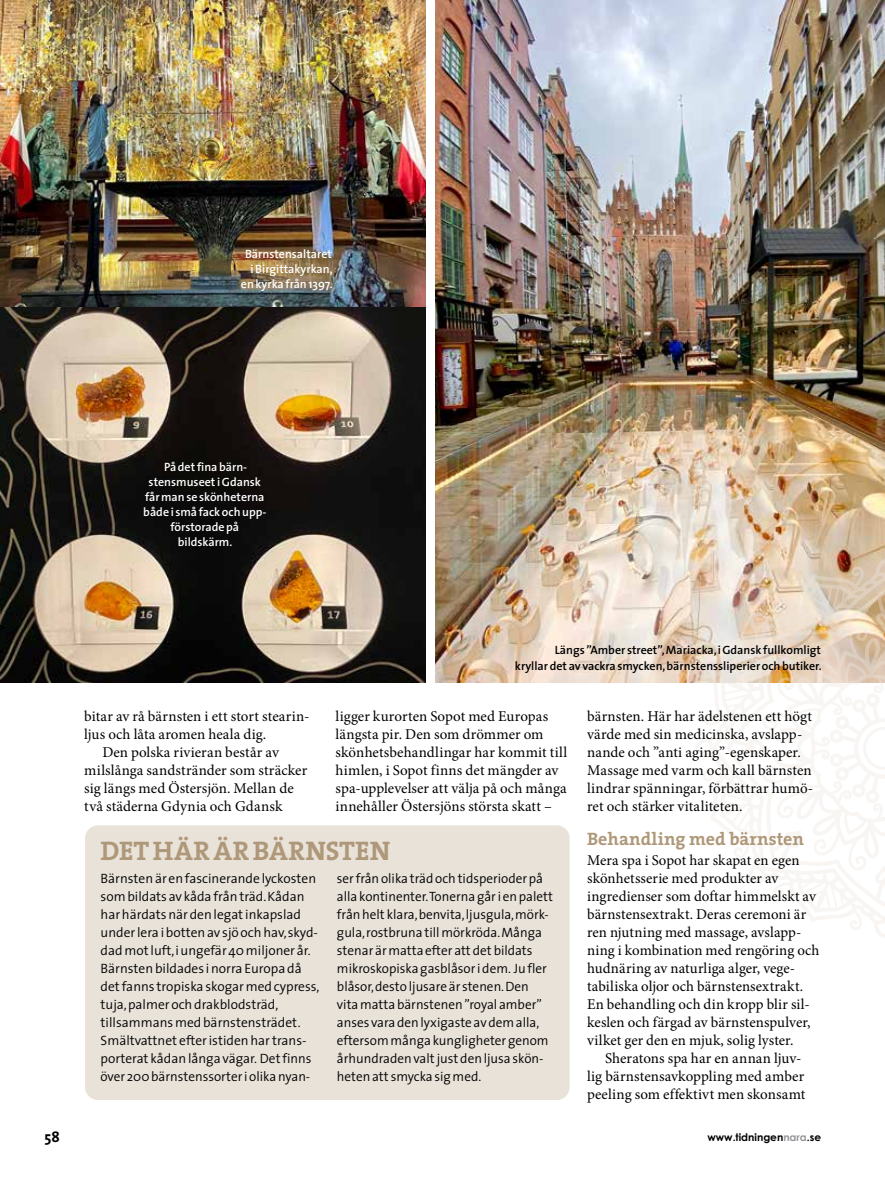
<style>
.page{position:relative;width:885px;height:1183px;background:#fff}
.page>*{position:absolute;margin:0;border:0;box-sizing:border-box;transform-origin:0 0}
.t1{font:700 27px "The Serif";letter-spacing:.005em;color:#af9879}
.t2{font:700 18px "The Serif";color:#af9879}
.t3{font:15px/18px "Minion Pro";letter-spacing:.005em;color:#000}
.t4{font:700 15px "The Sans";color:#000}
.t5{font:300 13.5px/18px "The Sans";color:#000}
.t6{font:600 12px/15px "The Sans";color:#fff;text-align:center}
.t7{font:600 12px/15px "The Sans";color:#000;text-align:right}
.t8{font:700 10.5px "Century Gothic";color:#000}
.s1{color:#939598}
</style>
<div class="page">
<img style="left:0;top:306px;width:425px;height:376px">
<img style="left:435px;top:0;width:449px;height:682px">
<div style="left:85px;top:825px;width:484px;height:274px;background:#e8e2d9;border-radius:13px"></div>
<svg style="left:694px;top:558px;width:190px;height:379px"></svg>
<img style="left:0;top:0;width:425px;height:306px">
<p class="t6" style="left:241px;top:246px;width:93px;text-align:right">Bärnstensaltaret i Birgittakyrkan, en kyrka från 1397.</p>
<p class="t6" style="left:143px;top:459px;width:124px">På det fina bärn&shy;stensmuseet i Gdansk får man se skönheterna både i små fack och upp&shy;förstorade på bildskärm.</p>
<p class="t7" style="left:515px;top:642px;width:308px">Längs ”Amber street”, Mariacka, i Gdansk fullkomligt<br>kryllar det av vackra smycken, bärnstenssliperier och butiker.</p>
<p class="t3" style="left:84px;top:706px;width:227px">bitar av rå bärnsten i ett stort stearin-</p>
<p class="t3" style="left:84px;top:724px;width:183px">ljus och låta aromen heala dig.</p>
<p class="t3" style="left:102px;top:742px;width:178px">Den polska rivieran består av</p>
<p class="t3" style="left:84px;top:760px;width:224px">milslånga sandstränder som sträcker</p>
<p class="t3" style="left:84px;top:778px;width:211px">sig längs med Östersjön. Mellan de</p>
<p class="t3" style="left:84px;top:796px;width:200px">två städerna Gdynia och Gdansk</p>
<p class="t3" style="left:335px;top:706px;width:233px">ligger kurorten Sopot med Europas längsta pir. Den som drömmer om skönhetsbehandlingar har kommit till himlen, i Sopot finns det mängder av spa-upplevelser att välja på och många innehåller Östersjöns största skatt –</p>
<h1 class="t1" style="left:101px;top:828px;width:291px">DET HÄR ÄR BÄRNSTEN</h1>
<p class="t5" style="left:101px;top:868px;width:220px">Bärnsten är en fascinerande lyckosten som bildats av kåda från träd. Kådan har härdats när den legat inkapslad under lera i botten av sjö och hav, skyd&shy;dad mot luft, i ungefär 40 miljoner år.<br>Bärnsten bildades i norra Europa då det fanns tropiska skogar med cypress, tuja, palmer och drakblodsträd, tillsammans med bärnstensträdet.<br>Smältvattnet efter istiden har trans&shy;porterat kådan långa vägar. Det finns över 200 bärnstenssorter i olika nyan-</p>
<p class="t5" style="left:337px;top:868px;width:217px">ser från olika träd och tidsperioder på alla kontinenter. Tonerna går i en palett från helt klara, benvita, ljusgula, mörk&shy;gula, rostbruna till mörkröda. Många stenar är matta efter att det bildats mikroskopiska gasblåsor i dem. Ju fler blåsor, desto ljusare är stenen. Den vita matta bärnstenen ”royal amber” anses vara den lyxigaste av dem alla, eftersom många kungligheter genom århundraden valt just den ljusa skön&shy;heten att smycka sig med.</p>
<p class="t3" style="left:587px;top:706px;width:228px">bärnsten. Här har ädelstenen ett högt värde med sin medicinska, avslapp&shy;nande och ”anti aging”-egenskaper.<br>Massage med varm och kall bärnsten lindrar spänningar, förbättrar humö&shy;ret och stärker vitaliteten.</p>
<p class="t2" style="left:587px;top:823px;width:218px">Behandling med bärnsten</p>
<p class="t3" style="left:587px;top:850px;width:234px">Mera spa i Sopot har skapat en egen skönhetsserie med produkter av ingredienser som doftar himmelskt av bärnstensextrakt. Deras ceremoni är ren njutning med massage, avslapp&shy;ning i kombination med rengöring och hudnäring av naturliga alger, vege&shy;tabiliska oljor och bärnstensextrakt.<br>En behandling och din kropp blir sil&shy;keslen och färgad av bärnstenspulver, vilket ger den en mjuk, solig lyster.</p>
<p class="t3" style="left:587px;top:1048px;width:220px;text-indent:18px">Sheratons spa har en annan ljuv&shy;lig bärnstensavkoppling med amber peeling som effektivt men skonsamt</p>
<p class="t4" style="left:45px;top:1123px;width:17px">58</p>
<p class="t8" style="left:707px;top:1130px;width:115px">www.tidningen<span class="s1">nara</span>.se</p>
</div>
